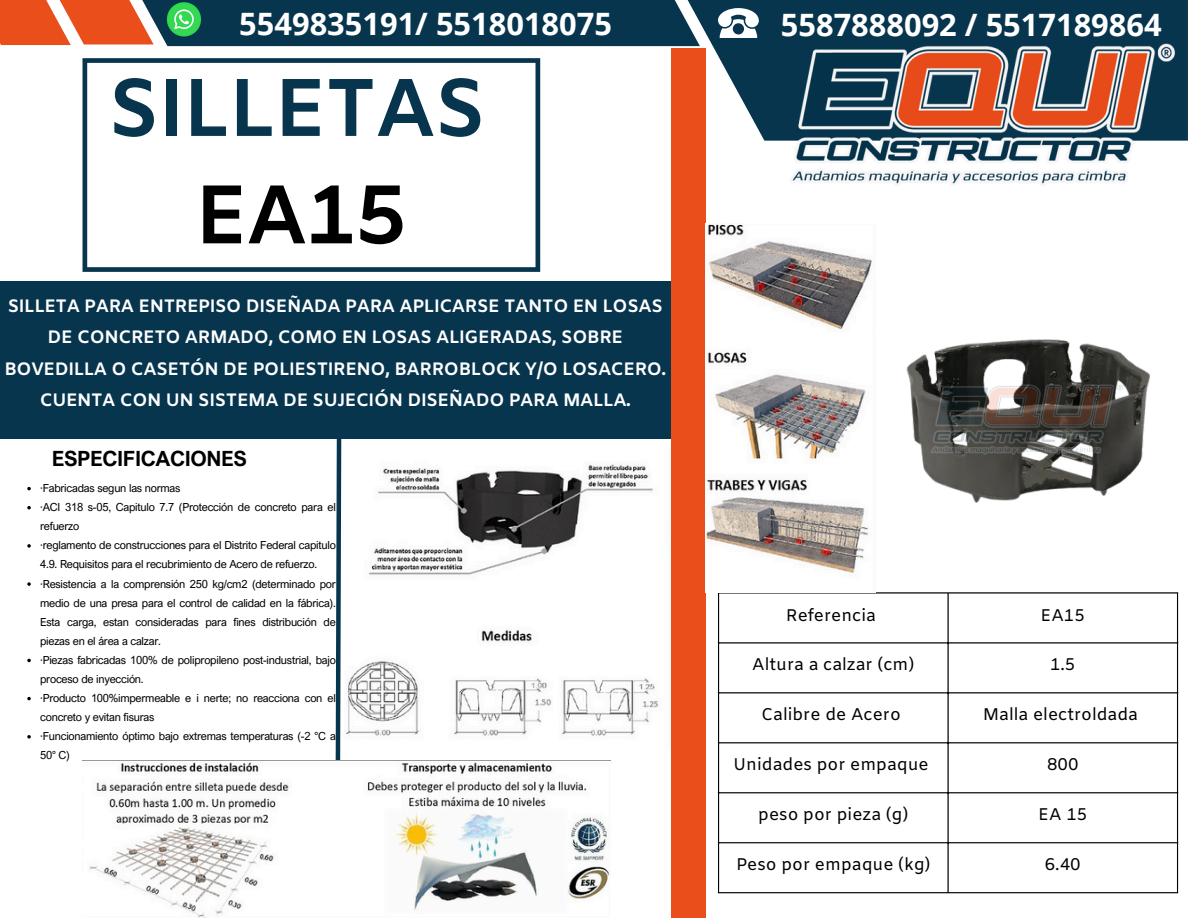
<style>
.page{position:relative;width:1188px;height:918px;background:#fff}
.page>*{position:absolute;margin:0;border:0;box-sizing:border-box;transform-origin:0 0}
.t1{font:700 83.1px "Amiko";color:#000}
.t2{font:700 81.75px "Amiko";letter-spacing:-.02em;color:#07354d}
.t3{font:700 30.9px "Open Sans";color:#fff}
.t4{font:700 21px "Arial Nova";letter-spacing:-.02em;color:#000}
.t5{font:700 18px/31.5px "Amiko";letter-spacing:-.02em;color:#fff;text-align:center}
.t6{font:16.95px "Amiko";color:#000}
.t7{font:11.1px/19px "Arial Nova";letter-spacing:-.02em;color:#000}
</style>
<div class="page">
<svg style="left:674px;top:0;width:514px;height:141px;background:#254d62"></svg>
<svg style="left:0;top:0;width:700px;height:46px;background:#40444d"></svg>
<div style="left:671px;top:48px;width:35px;height:870px;background:#e94e1b"></div>
<div style="left:0;top:281px;width:671px;height:158px;background:#07354d"></div>
<svg style="left:335px;top:439px;width:7px;height:321px"></svg>
<svg style="left:83px;top:58px;width:457px;height:214px"></svg>
<svg style="left:718px;top:8px;width:40px;height:30px"></svg>
<img style="left:151px;top:0;width:55px;height:43px">
<hr style="left:718px;top:594px;width:1px;height:298px;background:#000">
<hr style="left:947px;top:594px;width:2px;height:298px;background:#000">
<hr style="left:1177px;top:594px;width:1px;height:298px;background:#000">
<hr style="left:718px;top:592px;width:460px;height:2px;background:#000">
<hr style="left:718px;top:642px;width:460px;height:1px;background:#000">
<hr style="left:718px;top:692px;width:460px;height:1px;background:#000">
<hr style="left:718px;top:742px;width:460px;height:1px;background:#000">
<hr style="left:718px;top:792px;width:460px;height:1px;background:#000">
<hr style="left:718px;top:842px;width:460px;height:1px;background:#000">
<hr style="left:718px;top:892px;width:460px;height:1px;background:#000">
<img style="left:346px;top:464px;width:312px;height:272px">
<img style="left:706px;top:224px;width:166px;height:349px">
<svg style="left:27px;top:487px;width:4px;height:3px"></svg>
<svg style="left:27px;top:506px;width:4px;height:3px"></svg>
<svg style="left:27px;top:544px;width:4px;height:4px"></svg>
<svg style="left:27px;top:582px;width:4px;height:4px"></svg>
<svg style="left:27px;top:659px;width:4px;height:3px"></svg>
<svg style="left:27px;top:697px;width:4px;height:3px"></svg>
<svg style="left:27px;top:735px;width:4px;height:4px"></svg>
<img style="left:83px;top:760px;width:527px;height:158px">
<img style="left:906px;top:339px;width:244px;height:164px">
<img style="left:788px;top:43px;width:400px;height:141px">
<img style="left:930px;top:383px;width:202px;height:76px">
<p class="t3" style="left:239px;top:2px;width:374px">5549835191/ 5518018075</p>
<p class="t3" style="left:781px;top:3px;width:382px">5587888092 / 5517189864</p>
<p class="t2" style="left:108px;top:60px;width:380px">SILLETAS</p>
<p class="t1" style="left:195px;top:166px;width:214px">EA15</p>
<p class="t5" style="left:4px;top:291px;width:663px">SILLETA PARA ENTREPISO DISEÑADA PARA APLICARSE TANTO EN LOSAS DE CONCRETO ARMADO, COMO EN LOSAS ALIGERADAS, SOBRE BOVEDILLA O CASETÓN DE POLIESTIRENO, BARROBLOCK Y/O LOSACERO.<br>CUENTA CON UN SISTEMA DE SUJECIÓN DISEÑADO PARA MALLA.</p>
<p class="t4" style="left:52px;top:445px;width:197px">ESPECIFICACIONES</p>
<p class="t7" style="left:40px;top:478px;width:142px">·Fabricadas segun las normas</p>
<p class="t7" style="left:40px;top:497px;width:297px">·ACI 318 s-05, Capitulo 7.7 (Protección de concreto para el refuerzo</p>
<p class="t7" style="left:40px;top:536px;width:297px">·reglamento de construcciones para el Distrito Federal capitulo<br>4.9. Requisitos para el recubrimiento de Acero de refuerzo.</p>
<p class="t7" style="left:40px;top:574px;width:297px;text-align:justify">·Resistencia a la comprensión 250 kg/cm2 (determinado por medio de una presa para el control de calidad en la fábrica).<br>Esta carga, estan consideradas para fines distribución de piezas en el área a calzar.</p>
<p class="t7" style="left:40px;top:650px;width:297px">·Piezas fabricadas 100% de polipropileno post-industrial, bajo proceso de inyección.</p>
<p class="t7" style="left:40px;top:688px;width:297px">·Producto 100%impermeable e i nerte; no reacciona con el concreto y evitan fisuras</p>
<p class="t7" style="left:40px;top:727px;width:297px">·Funcionamiento óptimo bajo extremas temperaturas (-2 °C a<br>50° C)</p>
<p class="t6" style="left:786px;top:605px;width:92px">Referencia</p>
<h2 class="t6" style="left:1041px;top:605px;width:46px">EA15</h2>
<p class="t6" style="left:752px;top:655px;width:164px">Altura a calzar (cm)</p>
<h2 class="t6" style="left:1050px;top:655px;width:27px">1.5</h2>
<p class="t6" style="left:761px;top:705px;width:141px">Calibre de Acero</p>
<p class="t6" style="left:983px;top:705px;width:157px">Malla electroldada</p>
<h1 class="t6" style="left:733px;top:755px;width:197px">Unidades por empaque</h1>
<h1 class="t6" style="left:1047px;top:755px;width:33px">800</h1>
<p class="t6" style="left:758px;top:805px;width:152px">peso por pieza (g)</p>
<h4 class="t6" style="left:1038px;top:805px;width:51px">EA 15</h4>
<p class="t6" style="left:736px;top:855px;width:196px">Peso por empaque (kg)</p>
<p class="t6" style="left:1045px;top:855px;width:37px">6.40</p>
</div>
